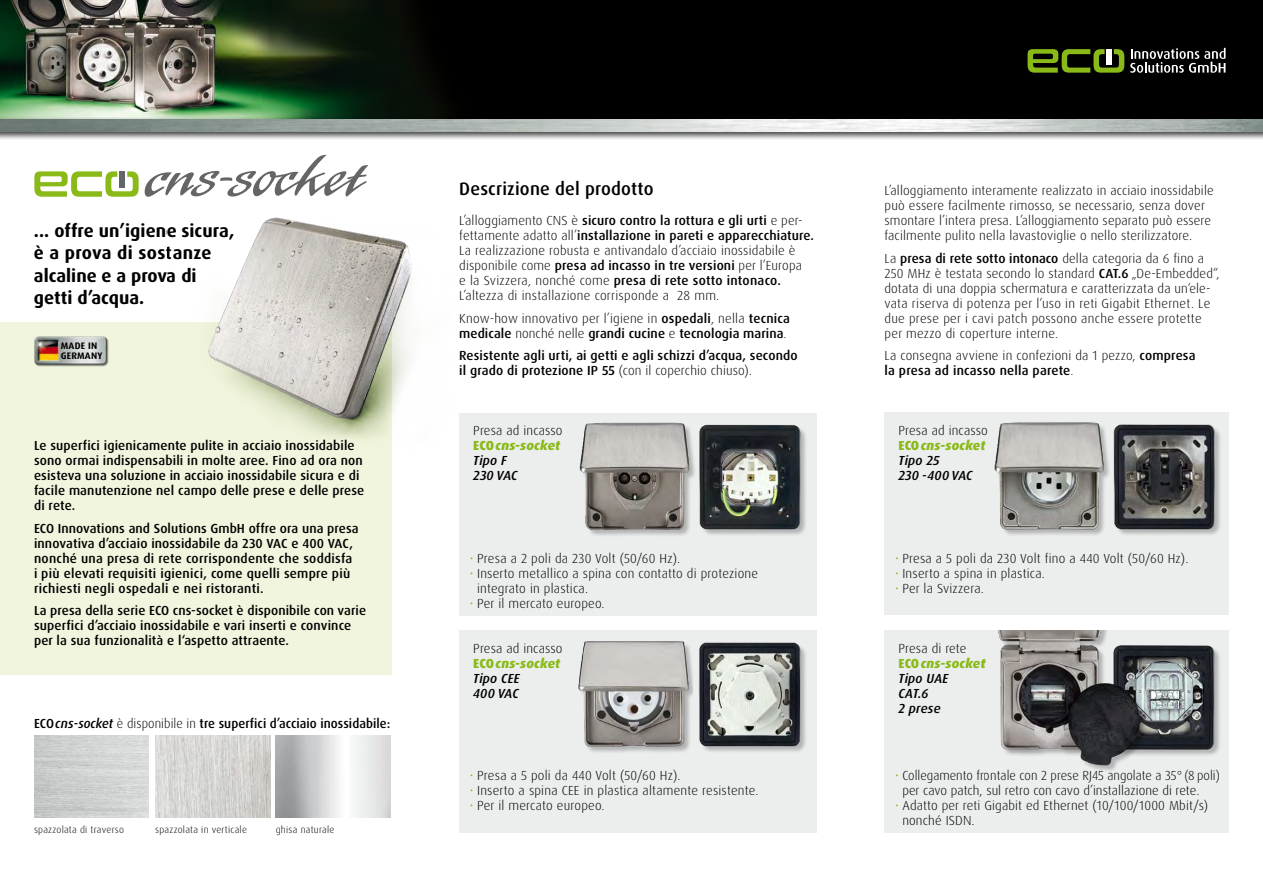
<style>
.page{position:relative;width:1263px;height:893px;background:#fff}
.page>*{position:absolute;margin:0;border:0;box-sizing:border-box;transform-origin:0 0}
.t1{font:700 18px/22.5px "Dax OT";letter-spacing:.005em;color:#000}
.t2{font:500 18px "Dax OT";letter-spacing:.01em;color:#000}
.t3{font:300 13.2px/15px "Dax OT";letter-spacing:.01em;color:#000}
.t4{font:500 13.2px/15px "Dax OT";letter-spacing:.01em;color:#000}
.t5{font:italic 500 13.2px/15px "Dax OT";letter-spacing:.01em;color:#000}
.t6{font:300 9.75px "Dax OT";letter-spacing:.025em;color:#000}
.t7{font:700 9.45px/10.2px "Dax OT";letter-spacing:.02em;color:#000}
.s1{font-style:italic}
.s2{font-weight:300}
.s3{font-weight:500}
.s4{font-weight:800;color:#89ba17}
.s5{font-weight:800;font-style:italic;color:#89ba17}
.s6{font-weight:500;font-style:italic}
.s7{color:#89ba17}
.s8{font-weight:300;font-style:normal}
.s9{font-weight:800;font-style:normal;color:#89ba17}
</style>
<div class="page">
<div style="left:0;top:323px;width:391px;height:352px;background:#f1f5dd"></div>
<img style="left:0;top:0;width:1263px;height:117px">
<div style="left:0;top:117px;width:1263px;height:23px;background:#000;opacity:.75"></div>
<img style="left:0;top:119px;width:1263px;height:13px">
<svg style="left:1027px;top:49px;width:97px;height:24px;background:#516a16"></svg>
<svg style="left:1130px;top:48px;width:95px;height:25px;background:#4a4a4a"></svg>
<div style="left:884px;top:413px;width:345px;height:202px;background:#eceded"></div>
<div style="left:459px;top:413px;width:357px;height:202px;background:#eceded"></div>
<img style="left:579px;top:422px;width:227px;height:114px">
<div style="left:884px;top:630px;width:345px;height:203px;background:#eceded"></div>
<div style="left:459px;top:630px;width:357px;height:202px;background:#eceded"></div>
<svg style="left:34px;top:171px;width:105px;height:26px"></svg>
<svg style="left:145px;top:155px;width:223px;height:42px"></svg>
<img style="left:34px;top:336px;width:75px;height:31px">
<img style="left:34px;top:735px;width:115px;height:83px">
<img style="left:155px;top:735px;width:115px;height:83px">
<img style="left:578px;top:641px;width:228px;height:111px">
<img style="left:994px;top:422px;width:226px;height:113px">
<img style="left:998px;top:630px;width:222px;height:141px">
<img style="left:203px;top:217px;width:219px;height:209px">
<h1 class="t1" style="left:34px;top:219px;width:202px">... offre un’igiene sicura, è a prova di sostanze alcaline e a prova di getti d’acqua.</h1>
<p class="t7" style="left:61px;top:340px;width:43px">MADE IN<br>GERMANY</p>
<p class="t4" style="left:34px;top:438px;width:332px">Le superfici igienicamente pulite in acciaio inossidabile sono ormai indispensabili in molte aree. Fino ad ora non esisteva una soluzione in acciaio inossidabile sicura e di facile manutenzione nel campo delle prese e delle prese di rete.</p>
<p class="t4" style="left:34px;top:521px;width:326px">ECO Innovations and Solutions GmbH offre ora una presa innovativa d’acciaio inossidabile da 230 VAC e 400 VAC, nonché una presa di rete corrispondente che soddisfa i più elevati requisiti igienici, come quelli sempre più richiesti negli ospedali e nei ristoranti.</p>
<p class="t4" style="left:34px;top:603px;width:334px">La presa della serie ECO cns-socket è disponibile con varie superfici d’acciaio inossidabile e vari inserti e convince per la sua funzionalità e l‘aspetto attraente.</p>
<p class="t4" style="left:34px;top:716px;width:358px">ECO <span class="s1">cns-socket</span> <span class="s2">è disponibile in</span> tre superfici d’acciaio inossidabile:</p>
<p class="t6" style="left:34px;top:823px;width:91px">spazzolata di traverso</p>
<p class="t6" style="left:155px;top:823px;width:93px">spazzolata in verticale</p>
<p class="t6" style="left:276px;top:823px;width:60px">ghisa naturale</p>
<h1 class="t2" style="left:459px;top:177px;width:196px">Descrizione del prodotto</h1>
<p class="t3" style="left:459px;top:213px;width:356px">L’alloggiamento CNS è <span class="s3">sicuro contro la rottura e gli urti</span> e per&shy;fettamente adatto all’<span class="s3">installazione in pareti e apparecchiature.<br></span>La realizzazione robusta e antivandalo d’acciaio inossidabile è disponibile come <span class="s3">presa ad incasso in tre versioni</span> per l’Europa<br>e la Svizzera, nonché come <span class="s3">presa di rete sotto intonaco.<br></span>L’altezza di installazione corrisponde a 28 mm.</p>
<p class="t4" style="left:459px;top:311px;width:332px"><span class="s2">Know-how innovativo per l’igiene in</span> ospedali<span class="s2">, nella</span> tecnica medicale <span class="s2">nonché nelle</span> grandi cucine <span class="s2">e</span> tecnologia marina<span class="s2">.</span></p>
<p class="t4" style="left:459px;top:348px;width:340px">Resistente agli urti, ai getti e agli schizzi d’acqua, secondo il grado di protezione IP 55 <span class="s2">(con il coperchio chiuso).</span></p>
<p class="t3" style="left:473px;top:423px;width:91px">Presa ad incasso<br><span class="s4">ECO</span><span class="s5">cns-socket<br></span><span class="s6">Tipo F<br>230 VAC</span></p>
<p class="t3" style="left:470px;top:551px;width:212px"><span class="s7">•</span> Presa a 2 poli da 230 Volt (50/60 Hz).</p>
<p class="t3" style="left:477px;top:566px;width:282px;text-indent:-7px"><span class="s7">•</span> Inserto metallico a spina con contatto di protezione integrato in plastica.</p>
<p class="t3" style="left:470px;top:596px;width:136px"><span class="s7">•</span> Per il mercato europeo.</p>
<p class="t3" style="left:473px;top:641px;width:91px">Presa ad incasso<br><span class="s4">ECO</span><span class="s5">cns-socket<br></span><span class="s6">Tipo CEE<br>400 VAC</span></p>
<p class="t3" style="left:470px;top:768px;width:212px"><span class="s7">•</span> Presa a 5 poli da 440 Volt (50/60 Hz).</p>
<p class="t3" style="left:470px;top:783px;width:290px"><span class="s7">•</span> Inserto a spina CEE in plastica altamente resistente.</p>
<p class="t3" style="left:470px;top:798px;width:136px"><span class="s7">•</span> Per il mercato europeo.</p>
<p class="t3" style="left:884px;top:183px;width:331px">L’alloggiamento interamente realizzato in acciaio inossidabile può essere facilmente rimosso, se necessario, senza dover smontare l’intera presa. L’alloggiamento separato può essere facilmente pulito nella lavastoviglie o nello sterilizzatore.</p>
<p class="t3" style="left:884px;top:251px;width:336px">La <span class="s3">presa di rete sotto intonaco</span> della categoria da 6 fino a 250 MHz è testata secondo lo standard <span class="s3">CAT.6</span> „De-Embedded“, dotata di una doppia schermatura e caratterizzata da un‘ele&shy;vata riserva di potenza per l‘uso in reti Gigabit Ethernet. Le due prese per i cavi patch possono anche essere protette per mezzo di coperture interne.</p>
<p class="t3" style="left:884px;top:348px;width:313px">La consegna avviene in confezioni da 1 pezzo, <span class="s3">compresa la presa ad incasso nella parete</span>.</p>
<p class="t5" style="left:898px;top:423px;width:91px"><span class="s8">Presa ad incasso<br></span><span class="s9">ECO</span><span class="s4">cns-socket<br></span>Tipo 25<br>230 -400 VAC</p>
<p class="t3" style="left:895px;top:551px;width:295px"><span class="s7">•</span> Presa a 5 poli da 230 Volt fino a 440 Volt (50/60 Hz).</p>
<p class="t3" style="left:895px;top:566px;width:151px"><span class="s7">•</span> Inserto a spina in plastica.</p>
<p class="t3" style="left:895px;top:581px;width:90px"><span class="s7">•</span> Per la Svizzera.</p>
<p class="t5" style="left:898px;top:641px;width:88px"><span class="s8">Presa di rete<br></span><span class="s9">ECO</span><span class="s4">cns-socket<br></span>Tipo UAE<br>CAT.6<br>2 prese</p>
<p class="t3" style="left:902px;top:768px;width:319px;text-indent:-7px"><span class="s7">•</span> Collegamento frontale con 2 prese RJ45 angolate a 35° (8 poli) per cavo patch, sul retro con cavo d’installazione di rete.</p>
<p class="t3" style="left:902px;top:798px;width:307px;text-indent:-7px"><span class="s7">•</span> Adatto per reti Gigabit ed Ethernet (10/100/1000 Mbit/s) nonché ISDN.</p>
</div>
